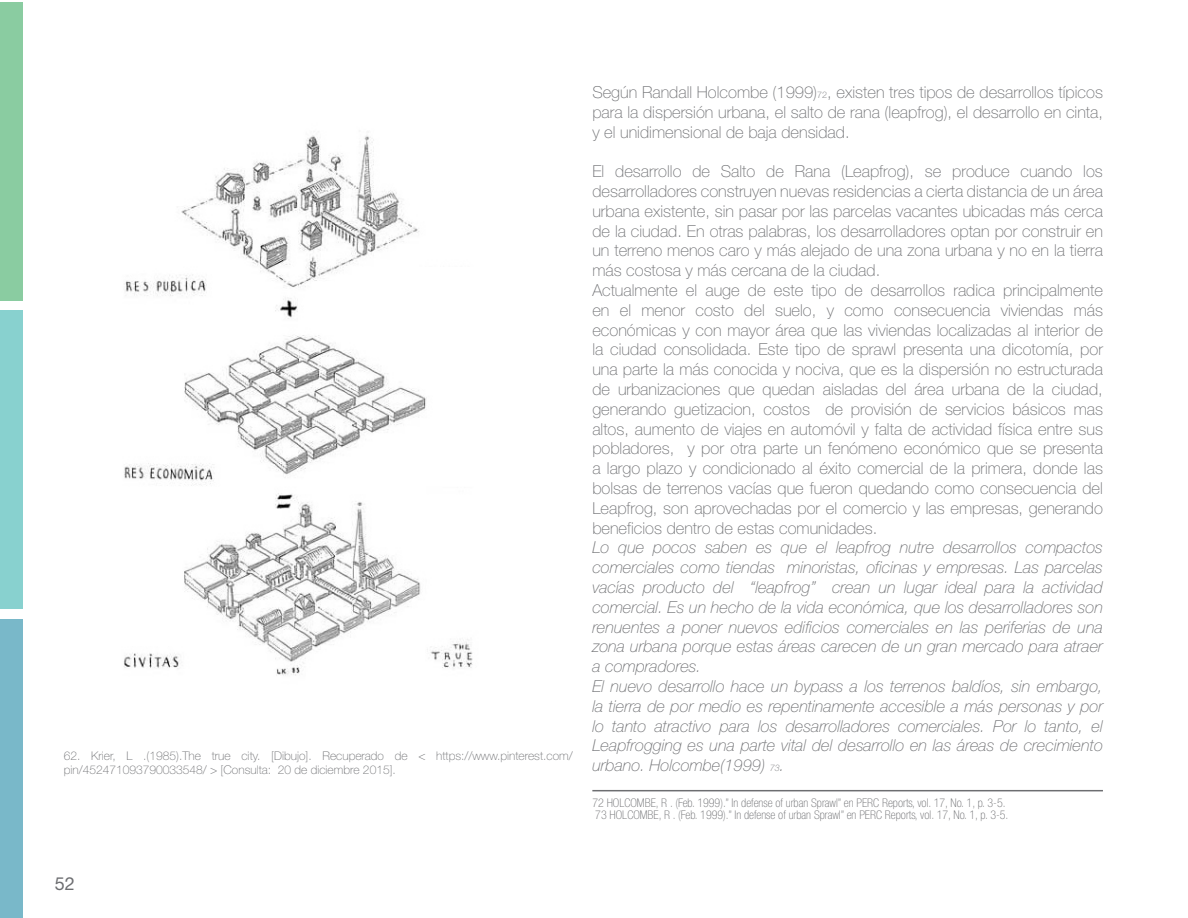
<style>
.page{position:relative;width:1188px;height:918px;background:#fff}
.page>*{position:absolute;margin:0;border:0;box-sizing:border-box;transform-origin:0 0}
.t1{font:18px "Helvetica Neue";color:#6d6e71}
.t2{font:100 16.5px/19.8px "Helvetica Neue";color:#6d6e71;text-align:justify}
.t3{font:italic 100 16.5px/19.8px "Helvetica Neue";color:#6d6e71}
.t4{font:100 condensed 12px/12px "Helvetica Neue LT Std";color:#6d6e71}
.t5{font:100 12px/13.5px "Helvetica Neue";color:#6d6e71}
.s1{font-size:9px}
</style>
<div class="page">
<div style="left:0;top:2px;width:22px;height:298px;background:#8acca1"></div>
<div style="left:0;top:311px;width:22px;height:298px;background:#88d1cf"></div>
<div style="left:0;top:620px;width:22px;height:298px;background:#79b8c9"></div>
<img style="left:124px;top:135px;width:349px;height:541px">
<hr style="left:592px;top:790px;width:511px;height:1px;background:#6d6e71">
<p class="t5" style="left:64px;top:749px;width:510px">62. Krier, L .(1985).The true city. [Dibujo]. Recuperado de &lt; https://www.pinterest.com/ pin/452471093790033548/ &gt; [Consulta: 20 de diciembre 2015].</p>
<p class="t2" style="left:592px;top:82px;width:512px">Según Randall Holcombe (1999)<span class="s1">72</span>, existen tres tipos de desarrollos típicos para la dispersión urbana, el salto de rana (leapfrog), el desarrollo en cinta, y el unidimensional de baja densidad.</p>
<p class="t2" style="left:592px;top:161px;width:512px;text-align:left">El desarrollo de Salto de Rana (Leapfrog), se produce cuando los desarrolladores construyen nuevas residencias a cierta distancia de un área urbana existente, sin pasar por las parcelas vacantes ubicadas más cerca de la ciudad. En otras palabras, los desarrolladores optan por construir en un terreno menos caro y más alejado de una zona urbana y no en la tierra más costosa y más cercana de la ciudad.<br>Actualmente el auge de este tipo de desarrollos radica principalmente en el menor costo del suelo, y como consecuencia viviendas más económicas y con mayor área que las viviendas localizadas al interior de la ciudad consolidada. Este tipo de sprawl presenta una dicotomía, por una parte la más conocida y nociva, que es la dispersión no estructurada de urbanizaciones que quedan aisladas del área urbana de la ciudad, generando guetizacion, costos de provisión de servicios básicos mas altos, aumento de viajes en automóvil y falta de actividad física entre sus pobladores, y por otra parte un fenómeno económico que se presenta a largo plazo y condicionado al éxito comercial de la primera, donde las bolsas de terrenos vacías que fueron quedando como consecuencia del Leapfrog, son aprovechadas por el comercio y las empresas, generando beneficios dentro de estas comunidades.</p>
<p class="t3" style="left:592px;top:538px;width:512px">Lo que pocos saben es que el leapfrog nutre desarrollos compactos comerciales como tiendas minoristas, oficinas y empresas. Las parcelas vacías producto del “leapfrog” crean un lugar ideal para la actividad comercial. Es un hecho de la vida económica, que los desarrolladores son renuentes a poner nuevos edificios comerciales en las periferias de una zona urbana porque estas áreas carecen de un gran mercado para atraer a compradores.<br>El nuevo desarrollo hace un bypass a los terrenos baldíos, sin embargo, la tierra de por medio es repentinamente accesible a más personas y por lo tanto atractivo para los desarrolladores comerciales. Por lo tanto, el Leapfrogging es una parte vital del desarrollo en las áreas de crecimiento urbano. Holcombe(1999) <span class="s1">73</span>.</p>
<p class="t4" style="left:592px;top:797px;width:418px">72 HOLCOMBE, R . (Feb. 1999).” In defense of urban Sprawl” en PERC Reports, vol. 17, No. 1, p. 3-5.<br>73 HOLCOMBE, R . (Feb. 1999).” In defense of urban Sprawl” en PERC Reports, vol. 17, No. 1, p. 3-5.</p>
<p class="t1" style="left:55px;top:873px;width:22px">52</p>
</div>
